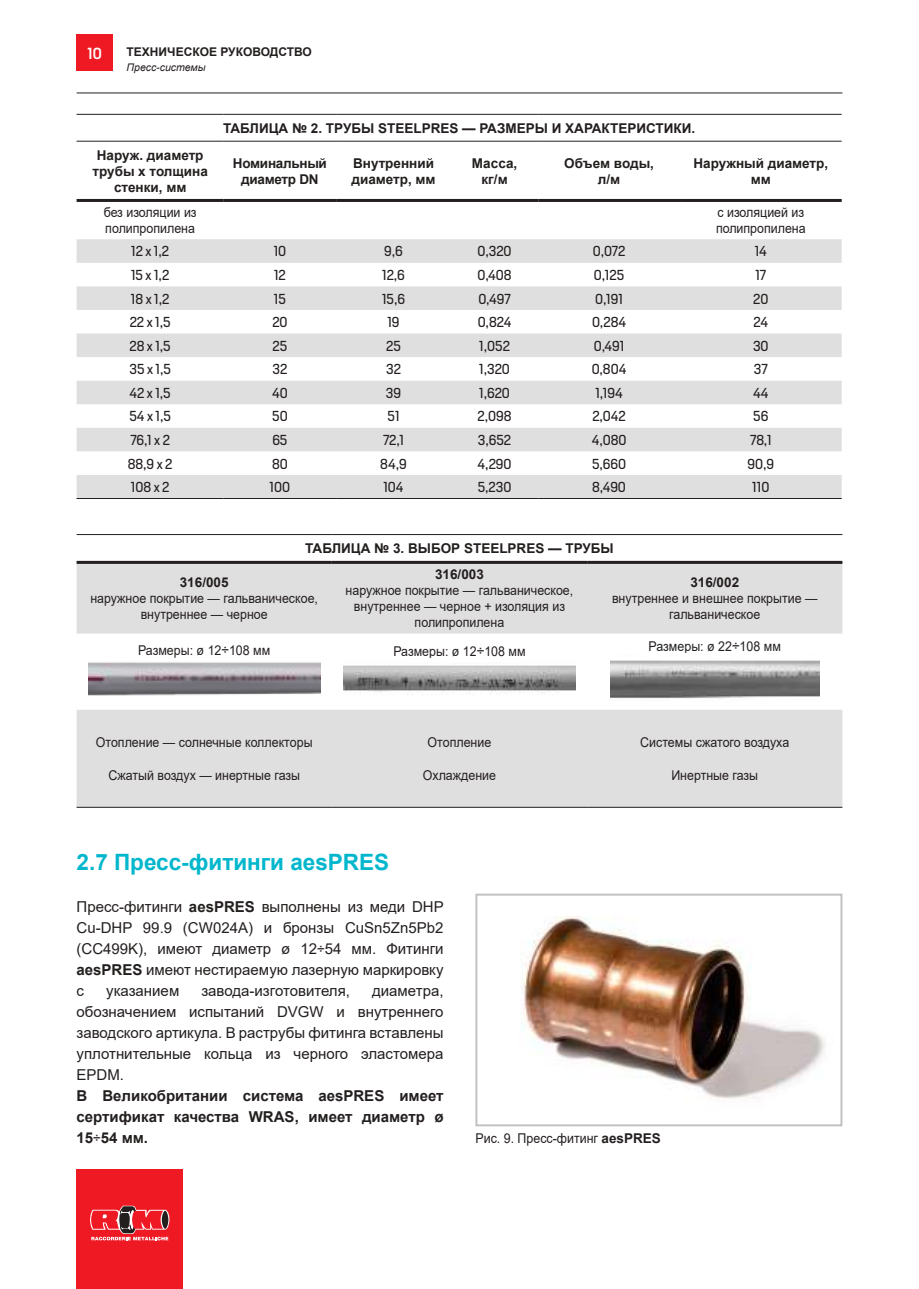
<style>
.page{position:relative;width:919px;height:1289px;background:#fff}
.page>*{position:absolute;margin:0;border:0;box-sizing:border-box;transform-origin:0 0}
.t1{font:700 22.5px "Arial";color:#02b7cd}
.t2{font:15px/21px "Arial";color:#241f1f;text-align:justify}
.t3{font:700 15px/21px "Arial";color:#241f1f;text-align:justify}
.t4{font:500 15px "Heron Sans";color:#fff}
.t5{font:13.5px/16.2px "Arial";color:#241f1f;text-align:center;scale:.92 1}
.t6{font:13.5px "Heron Sans";color:#241f1f}
.t7{font:700 13.5px/16.2px "Arial";color:#241f1f;text-align:center}
.t8{font:700 13.5px/16.2px "Arial";letter-spacing:-.02em;color:#241f1f;text-align:center}
.t9{font:700 12px "Arial";color:#241f1f}
.t10{font:italic 10.5px "Arial";color:#241f1f}
.s1{font-size:15px}
.s2{font-weight:700}
.s3{font-weight:400}
</style>
<div class="page">
<hr style="left:77px;top:93px;width:765px;height:1px;background:#241f1f">
<div style="left:77px;top:1169px;width:106px;height:119px;background:#ef1923"></div>
<svg style="left:90px;top:1205px;width:79px;height:35px"></svg>
<div style="left:77px;top:35px;width:36px;height:36px;background:#ef1923"></div>
<svg style="left:77px;top:564px;width:765px;height:243px;fill:#e0dfdf"></svg>
<hr style="left:77px;top:534px;width:255px;height:1px;background:#241f1f">
<hr style="left:332px;top:534px;width:255px;height:1px;background:#241f1f">
<hr style="left:587px;top:534px;width:255px;height:1px;background:#241f1f">
<hr style="left:77px;top:561px;width:255px;height:3px;background:#241f1f">
<hr style="left:332px;top:561px;width:255px;height:3px;background:#241f1f">
<hr style="left:587px;top:561px;width:255px;height:3px;background:#241f1f">
<hr style="left:77px;top:807px;width:255px;height:1px;background:#241f1f">
<hr style="left:332px;top:807px;width:255px;height:1px;background:#241f1f">
<hr style="left:587px;top:807px;width:255px;height:1px;background:#241f1f">
<img style="left:88px;top:657px;width:232px;height:42px">
<img style="left:344px;top:659px;width:231px;height:39px">
<img style="left:610px;top:653px;width:209px;height:50px">
<img style="left:521px;top:916px;width:304px;height:185px">
<div style="left:475px;top:893px;width:367px;height:233px;border:2px solid #c0bfc1"></div>
<svg style="left:77px;top:239px;width:764px;height:259px;fill:#e0dfdf"></svg>
<hr style="left:77px;top:114px;width:147px;height:1px;background:#241f1f">
<hr style="left:224px;top:114px;width:112px;height:1px;background:#241f1f">
<hr style="left:336px;top:114px;width:115px;height:1px;background:#241f1f">
<hr style="left:451px;top:114px;width:87px;height:1px;background:#241f1f">
<hr style="left:538px;top:114px;width:142px;height:1px;background:#241f1f">
<hr style="left:680px;top:114px;width:161px;height:1px;background:#241f1f">
<hr style="left:77px;top:141px;width:147px;height:1px;background:#241f1f">
<hr style="left:224px;top:141px;width:112px;height:1px;background:#241f1f">
<hr style="left:336px;top:141px;width:115px;height:1px;background:#241f1f">
<hr style="left:451px;top:141px;width:87px;height:1px;background:#241f1f">
<hr style="left:538px;top:141px;width:142px;height:1px;background:#241f1f">
<hr style="left:680px;top:141px;width:161px;height:1px;background:#241f1f">
<hr style="left:77px;top:199px;width:147px;height:3px;background:#241f1f">
<hr style="left:224px;top:199px;width:112px;height:3px;background:#241f1f">
<hr style="left:336px;top:199px;width:115px;height:3px;background:#241f1f">
<hr style="left:451px;top:199px;width:87px;height:3px;background:#241f1f">
<hr style="left:538px;top:199px;width:142px;height:3px;background:#241f1f">
<hr style="left:680px;top:199px;width:161px;height:3px;background:#241f1f">
<hr style="left:77px;top:498px;width:147px;height:1px;background:#241f1f">
<hr style="left:224px;top:498px;width:112px;height:1px;background:#241f1f">
<hr style="left:336px;top:498px;width:115px;height:1px;background:#241f1f">
<hr style="left:451px;top:498px;width:87px;height:1px;background:#241f1f">
<hr style="left:538px;top:498px;width:142px;height:1px;background:#241f1f">
<hr style="left:680px;top:498px;width:161px;height:1px;background:#241f1f">
<p class="t4" style="left:87px;top:45px;width:16px">10</p>
<p class="t9" style="left:126px;top:44px;width:187px">ТЕХНИЧЕСКОЕ РУКОВОДСТВО</p>
<p class="t10" style="left:126px;top:60px;width:80px">Пресс-системы</p>
<p class="t7" style="left:223px;top:120px;width:473px">ТАБЛИЦА № 2. ТРУБЫ STEELPRES — РАЗМЕРЫ И ХАРАКТЕРИСТИКИ.</p>
<p class="t7" style="left:92px;top:147px;width:117px">Наруж. диаметр трубы x толщина стенки, мм</p>
<p class="t8" style="left:233px;top:155px;width:95px">Номинальный диаметр DN</p>
<p class="t7" style="left:351px;top:155px;width:86px;text-align:left">Внутренний диаметр, мм</p>
<p class="t7" style="left:472px;top:155px;width:47px">Масса, кг/м</p>
<p class="t7" style="left:564px;top:155px;width:91px">Объем воды, л/м</p>
<p class="t7" style="left:693px;top:155px;width:136px">Наружный диаметр, мм</p>
<p class="t5" style="left:104px;top:204px;width:103px;text-align:left">без изоляции из полипропилена</p>
<p class="t5" style="left:716px;top:204px;width:99px;text-align:left">с изоляцией из полипропилена</p>
<p class="t6" style="left:131px;top:245px;width:39px">12 x 1,2</p>
<p class="t6" style="left:273px;top:245px;width:14px">10</p>
<p class="t6" style="left:384px;top:245px;width:20px">9,6</p>
<p class="t6" style="left:477px;top:245px;width:35px">0,320</p>
<p class="t6" style="left:593px;top:245px;width:34px">0,072</p>
<p class="t6" style="left:754px;top:245px;width:13px">14</p>
<p class="t6" style="left:131px;top:269px;width:40px">15 x 1,2</p>
<p class="t6" style="left:274px;top:269px;width:13px">12</p>
<p class="t6" style="left:382px;top:269px;width:24px">12,6</p>
<p class="t6" style="left:477px;top:269px;width:36px">0,408</p>
<p class="t6" style="left:594px;top:269px;width:32px">0,125</p>
<p class="t6" style="left:755px;top:269px;width:12px">17</p>
<p class="t6" style="left:131px;top:292px;width:40px">18 x 1,2</p>
<p class="t6" style="left:274px;top:292px;width:14px">15</p>
<p class="t6" style="left:382px;top:292px;width:24px">15,6</p>
<p class="t6" style="left:478px;top:292px;width:34px">0,497</p>
<p class="t6" style="left:595px;top:292px;width:29px">0,191</p>
<p class="t6" style="left:753px;top:292px;width:17px">20</p>
<p class="t6" style="left:130px;top:316px;width:42px">22 x 1,5</p>
<p class="t6" style="left:272px;top:316px;width:17px">20</p>
<p class="t6" style="left:387px;top:316px;width:14px">19</p>
<p class="t6" style="left:477px;top:316px;width:35px">0,824</p>
<p class="t6" style="left:592px;top:316px;width:35px">0,284</p>
<p class="t6" style="left:753px;top:316px;width:16px">24</p>
<p class="t6" style="left:129px;top:339px;width:43px">28 x 1,5</p>
<p class="t6" style="left:272px;top:339px;width:16px">25</p>
<p class="t6" style="left:386px;top:339px;width:16px">25</p>
<p class="t6" style="left:479px;top:339px;width:32px">1,052</p>
<p class="t6" style="left:593px;top:339px;width:32px">0,491</p>
<p class="t6" style="left:753px;top:339px;width:17px">30</p>
<p class="t6" style="left:129px;top:363px;width:43px">35 x 1,5</p>
<p class="t6" style="left:272px;top:363px;width:16px">32</p>
<p class="t6" style="left:386px;top:363px;width:16px">32</p>
<p class="t6" style="left:479px;top:363px;width:32px">1,320</p>
<p class="t6" style="left:591px;top:363px;width:36px">0,804</p>
<p class="t6" style="left:753px;top:363px;width:15px">37</p>
<p class="t6" style="left:129px;top:386px;width:43px">42 x 1,5</p>
<p class="t6" style="left:272px;top:386px;width:17px">40</p>
<p class="t6" style="left:386px;top:386px;width:17px">39</p>
<p class="t6" style="left:479px;top:386px;width:32px">1,620</p>
<p class="t6" style="left:595px;top:386px;width:29px">1,194</p>
<p class="t6" style="left:753px;top:386px;width:17px">44</p>
<p class="t6" style="left:129px;top:410px;width:43px">54 x 1,5</p>
<p class="t6" style="left:272px;top:410px;width:17px">50</p>
<p class="t6" style="left:387px;top:410px;width:14px">51</p>
<p class="t6" style="left:477px;top:410px;width:35px">2,098</p>
<p class="t6" style="left:592px;top:410px;width:35px">2,042</p>
<p class="t6" style="left:753px;top:410px;width:17px">56</p>
<p class="t6" style="left:130px;top:434px;width:41px">76,1 x 2</p>
<p class="t6" style="left:272px;top:434px;width:17px">65</p>
<p class="t6" style="left:383px;top:434px;width:22px">72,1</p>
<p class="t6" style="left:478px;top:434px;width:35px">3,652</p>
<p class="t6" style="left:591px;top:434px;width:36px">4,080</p>
<p class="t6" style="left:750px;top:434px;width:23px">78,1</p>
<p class="t6" style="left:128px;top:457px;width:46px">88,9 x 2</p>
<p class="t6" style="left:272px;top:457px;width:17px">80</p>
<p class="t6" style="left:380px;top:457px;width:28px">84,9</p>
<p class="t6" style="left:477px;top:457px;width:35px">4,290</p>
<p class="t6" style="left:592px;top:457px;width:36px">5,660</p>
<p class="t6" style="left:747px;top:457px;width:28px">90,9</p>
<p class="t6" style="left:131px;top:481px;width:40px">108 x 2</p>
<p class="t6" style="left:269px;top:481px;width:22px">100</p>
<p class="t6" style="left:383px;top:481px;width:22px">104</p>
<p class="t6" style="left:477px;top:481px;width:35px">5,230</p>
<p class="t6" style="left:592px;top:481px;width:35px">8,490</p>
<p class="t6" style="left:752px;top:481px;width:19px">110</p>
<p class="t7" style="left:305px;top:540px;width:310px">ТАБЛИЦА № 3. ВЫБОР STEELPRES — ТРУБЫ</p>
<p class="t7" style="left:180px;top:574px;width:50px">316/005</p>
<p class="t5" style="left:90px;top:590px;width:249px">наружное покрытие — гальваническое, внутреннее — черное</p>
<p class="t7" style="left:435px;top:566px;width:50px">316/003</p>
<p class="t5" style="left:345px;top:582px;width:249px">наружное покрытие — гальваническое, внутреннее — черное + изоляция из полипропилена</p>
<p class="t7" style="left:690px;top:574px;width:50px">316/002</p>
<p class="t5" style="left:612px;top:590px;width:225px">внутреннее и внешнее покрытие — гальваническое</p>
<p class="t5" style="left:138px;top:642px;width:145px">Размеры: ø 12<span class="s1">÷</span>108 мм</p>
<p class="t5" style="left:393px;top:643px;width:145px">Размеры: ø 12<span class="s1">÷</span>108 мм</p>
<p class="t5" style="left:648px;top:638px;width:145px">Размеры: ø 22<span class="s1">÷</span>108 мм</p>
<p class="t5" style="left:96px;top:734px;width:237px">Отопление — солнечные коллекторы</p>
<p class="t5" style="left:108px;top:766px;width:210px">Сжатый воздух — инертные газы</p>
<h1 class="t1" style="left:77px;top:846px;width:314px">2.7 Пресс-фитинги aesPRES</h1>
<p class="t5" style="left:427px;top:734px;width:71px">Отопление</p>
<p class="t5" style="left:423px;top:766px;width:81px">Охлаждение</p>
<p class="t5" style="left:640px;top:734px;width:163px">Системы сжатого воздуха</p>
<p class="t5" style="left:671px;top:766px;width:96px">Инертные газы</p>
<p class="t2" style="left:77px;top:896px;width:369px">Пресс-фитинги <span class="s2">aesPRES</span> выполнены из меди DHP Cu-DHP 99.9 (CW024A) и бронзы CuSn5Zn5Pb2 (CC499K), имеют диаметр ø 12÷54 мм. Фитинги <span class="s2">aesPRES</span> имеют нестираемую лазерную маркировку с</p>
<p class="t2" style="left:77px;top:980px;width:368px;text-indent:295px">диаметра, обозначением испытаний DVGW и внутреннего заводского артикула. В раструбы фитинга вставлены уплотнительные кольца из черного эластомера EPDM.</p>
<p class="t3" style="left:77px;top:1085px;width:368px">В Великобритании система aesPRES имеет сертификат качества WRAS, имеет диаметр ø 15<span class="s3">÷</span>54 мм.</p>
<p class="t2" style="left:106px;top:980px;width:75px">указанием</p>
<p class="t2" style="left:201px;top:980px;width:150px">завода-изготовителя,</p>
<p class="t5" style="left:475px;top:1130px;width:203px">Рис. 9. Пресс-фитинг <span class="s2">aesPRES</span></p>
</div>
